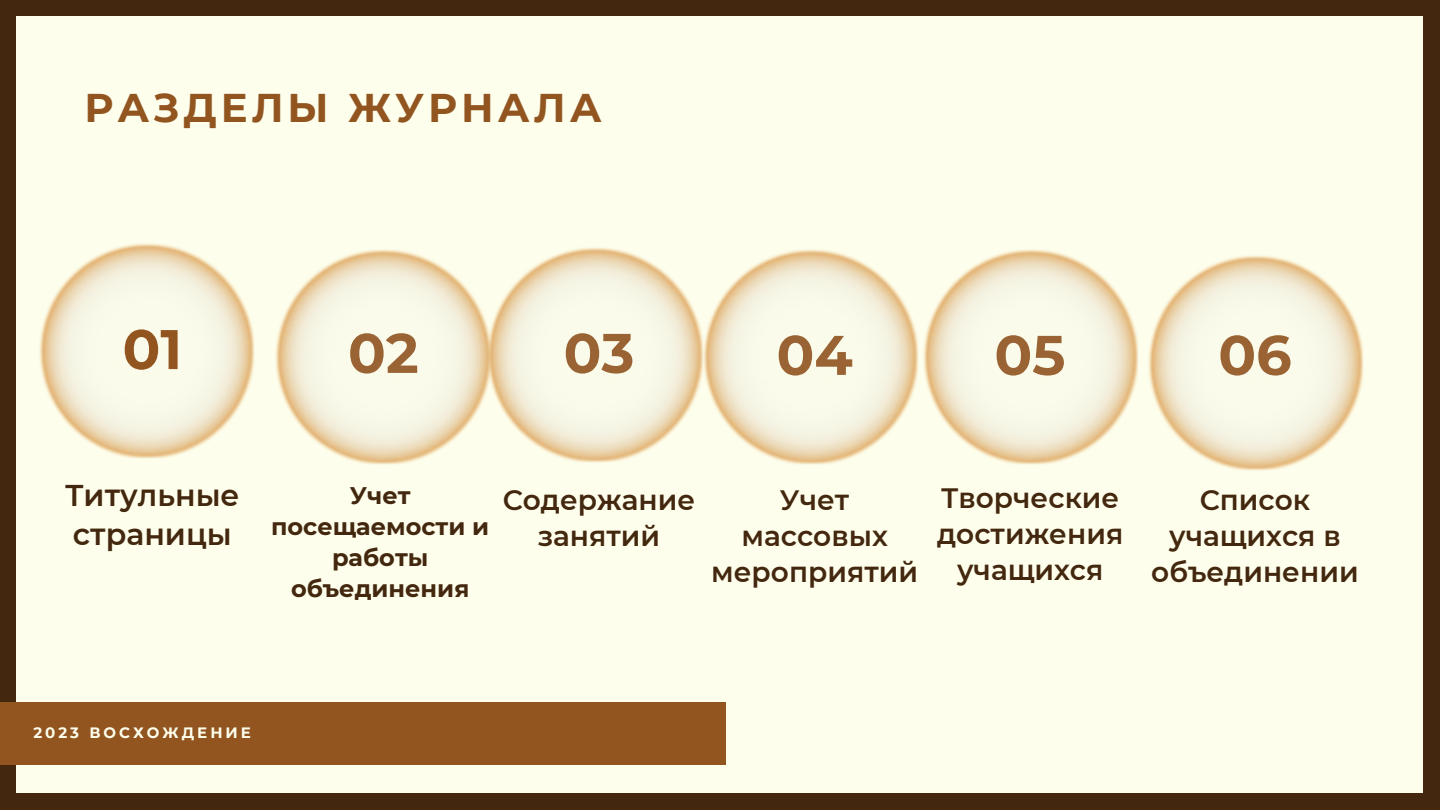
<style>
.page{position:relative;width:1440px;height:810px;background:#43270e}
.page>*{position:absolute;margin:0;border:0;box-sizing:border-box;transform-origin:0 0}
.t1{font:700 55.7px "Montserrat";color:#925520}
.t2{font:700 40px "Montserrat";letter-spacing:.1em;color:#925520}
.t3{font:600 30px/39px "Montserrat";color:#43270e}
.t4{font:600 28px/36px "Montserrat";color:#43270e;text-align:center}
.t5{font:700 24px/30.8px "Montserrat";color:#43270e;text-align:center}
.t6{font:700 15px "Montserrat";letter-spacing:.2em;color:#fdfeec}
</style>
<div class="page">
<div style="left:16px;top:16px;width:1407px;height:777px;background:#fdfeec"></div>
<div style="left:0;top:702px;width:726px;height:62px;background:#925520"></div>
<img style="left:40px;top:243px;width:215px;height:216px">
<img style="left:1149px;top:255px;width:215px;height:216px">
<img style="left:924px;top:249px;width:215px;height:216px">
<img style="left:704px;top:249px;width:215px;height:216px">
<img style="left:492px;top:247px;width:212px;height:216px">
<img style="left:276px;top:249px;width:216px;height:216px">
<p class="t2" style="left:84px;top:83px;width:519px">РАЗДЕЛЫ ЖУРНАЛА</p>
<p class="t1" style="left:123px;top:315px;width:61px">01</p>
<p class="t1" style="left:348px;top:319px;width:72px">02</p>
<p class="t1" style="left:564px;top:319px;width:72px">03</p>
<p class="t1" style="left:777px;top:321px;width:78px">04</p>
<p class="t1" style="left:994px;top:321px;width:72px">05</p>
<p class="t1" style="left:1218px;top:321px;width:75px">06</p>
<p class="t3" style="left:65px;top:476px;width:176px">Титульные страницы</p>
<p class="t5" style="left:271px;top:480px;width:220px">Учет посещаемости и работы объединения</p>
<p class="t4" style="left:503px;top:482px;width:194px">Содержание занятий</p>
<p class="t4" style="left:711px;top:482px;width:208px">Учет массовых мероприятий</p>
<p class="t4" style="left:937px;top:480px;width:188px">Творческие достижения учащихся</p>
<p class="t4" style="left:1151px;top:482px;width:209px">Список учащихся в объединении</p>
<p class="t6" style="left:33px;top:723px;width:219px">2023 ВОСХОЖДЕНИЕ</p>
</div>
